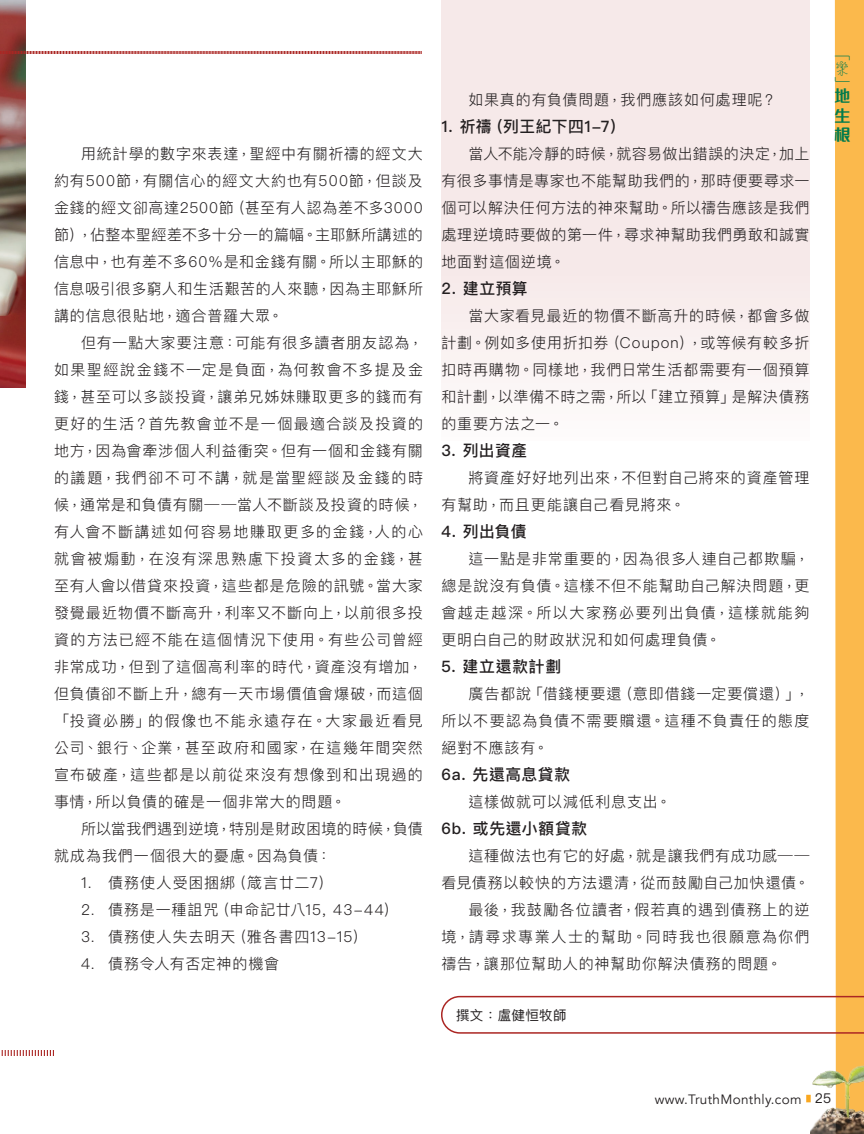
<style>
.page{position:relative;width:864px;height:1134px;background:#fff}
.page>*{position:absolute;margin:0;border:0;box-sizing:border-box;transform-origin:0 0}
.t1{font:300 16.5px/15px "M Ling Wai PHK";color:#007b4d;text-align:justify}
.t2{font:700 16.5px/19.8px "M Finance HK";color:#007b4d;text-align:justify}
.Body_Paragraph_-_heading{font:500 15.75px "Ping Fang TC";letter-spacing:.04em;color:#231f20}
.Body_Paragraph_v1_LIGHT_75{font:300 15px/27px "Ping Fang TC";letter-spacing:.055em;color:#231f20;text-align:justify}
.Body_Paragraph_v1_LIGHT_75-2{font:300 15px/27px "Ping Fang TC";letter-spacing:.035em;color:#231f20}
.t3{font:13.5px "Avenir";letter-spacing:.025em;color:#231f20}
.Footer_Left_-_Chinese{font:13.5px "Ping Fang TC";letter-spacing:.025em;color:#231f20}
.s1{font-family:"Ping Fang TC"}
</style>
<div class="page">
<img style="left:0;top:0;width:26px;height:388px">
<svg style="left:1px;top:1050px;width:53px;height:6px"></svg>
<svg style="left:0;top:50px;width:422px;height:5px"></svg>
<svg style="left:441px;top:0;width:423px;height:1134px"></svg>
<p class="Body_Paragraph_v1_LIGHT_75" style="left:54px;top:140px;width:371px;text-indent:27px">用統計學的數字來表達，聖經中有關祈禱的經文大約有500節，有關信心的經文大約也有500節，但談及金錢的經文卻高達2500節（甚至有人認為差不多3000節），佔整本聖經差不多十分一的篇幅。主耶穌所講述的信息中，也有差不多60％是和金錢有關。所以主耶穌的信息吸引很多窮人和生活艱苦的人來聽，因為主耶穌所講的信息很貼地，適合普羅大眾。</p>
<p class="Body_Paragraph_v1_LIGHT_75" style="left:54px;top:329px;width:371px;text-indent:27px">但有一點大家要注意：可能有很多讀者朋友認為，如果聖經說金錢不一定是負面，為何教會不多提及金錢，甚至可以多談投資，讓弟兄姊妹賺取更多的錢而有更好的生活？首先教會並不是一個最適合談及投資的地方，因為會牽涉個人利益衝突。但有一個和金錢有關的議題，我們卻不可不講，就是當聖經談及金錢的時候，通常是和負債有關──當人不斷談及投資的時候，有人會不斷講述如何容易地賺取更多的金錢，人的心就會被煽動，在沒有深思熟慮下投資太多的金錢，甚至有人會以借貸來投資，這些都是危險的訊號。當大家發覺最近物價不斷高升，利率又不斷向上，以前很多投資的方法已經不能在這個情況下使用。有些公司曾經非常成功，但到了這個高利率的時代，資產沒有增加，但負債卻不斷上升，總有一天市場價值會爆破，而這個「投資必勝」的假像也不能永遠存在。大家最近看見公司、銀行、企業，甚至政府和國家，在這幾年間突然宣布破產，這些都是以前從來沒有想像到和出現過的事情，所以負債的確是一個非常大的問題。</p>
<p class="Body_Paragraph_v1_LIGHT_75-2" style="left:54px;top:815px;width:370px;text-indent:27px">所以當我們遇到逆境，特別是財政困境的時候，負債就成為我們一個很大的憂慮。因為負債：</p>
<p class="Body_Paragraph_v1_LIGHT_75" style="left:81px;top:869px;width:254px">1. 債務使人受困捆綁（箴言廿二7）</p>
<p class="Body_Paragraph_v1_LIGHT_75" style="left:81px;top:896px;width:319px">2. 債務是一種詛咒（申命記廿八15, 43-44）</p>
<p class="Body_Paragraph_v1_LIGHT_75" style="left:81px;top:923px;width:288px">3. 債務使人失去明天（雅各書四13-15）</p>
<p class="Body_Paragraph_v1_LIGHT_75" style="left:81px;top:950px;width:200px">4. 債務令人有否定神的機會</p>
<p class="Body_Paragraph_v1_LIGHT_75" style="left:468px;top:86px;width:310px">如果真的有負債問題，我們應該如何處理呢？</p>
<p class="Body_Paragraph_-_heading" style="left:441px;top:117px;width:186px">1. 祈禱（列王紀下四1-7）</p>
<p class="Body_Paragraph_v1_LIGHT_75" style="left:441px;top:140px;width:370px;text-indent:27px">當人不能冷靜的時候，就容易做出錯誤的決定，加上有很多事情是專家也不能幫助我們的，那時便要尋求一個可以解決任何方法的神來幫助。所以禱告應該是我們處理逆境時要做的第一件，尋求神幫助我們勇敢和誠實地面對這個逆境。</p>
<p class="Body_Paragraph_-_heading" style="left:441px;top:279px;width:88px">2. 建立預算</p>
<p class="Body_Paragraph_v1_LIGHT_75" style="left:441px;top:302px;width:370px;text-indent:27px">當大家看見最近的物價不斷高升的時候，都會多做計劃。例如多使用折扣券（Coupon），或等候有較多折扣時再購物。同樣地，我們日常生活都需要有一個預算和計劃，以準備不時之需，所以「建立預算」是解決債務的重要方法之一。</p>
<p class="Body_Paragraph_-_heading" style="left:441px;top:441px;width:87px">3. 列出資產</p>
<p class="Body_Paragraph_v1_LIGHT_75" style="left:441px;top:464px;width:370px;text-indent:27px">將資產好好地列出來，不但對自己將來的資產管理有幫助，而且更能讓自己看見將來。</p>
<p class="Body_Paragraph_-_heading" style="left:441px;top:522px;width:87px">4. 列出負債</p>
<p class="Body_Paragraph_v1_LIGHT_75" style="left:441px;top:545px;width:370px;text-indent:27px">這一點是非常重要的，因為很多人連自己都欺騙，總是說沒有負債。這樣不但不能幫助自己解決問題，更會越走越深。所以大家務必要列出負債，這樣就能夠更明白自己的財政狀況和如何處理負債。</p>
<p class="Body_Paragraph_-_heading" style="left:441px;top:657px;width:138px">5. 建立還款計劃　</p>
<p class="Body_Paragraph_v1_LIGHT_75" style="left:441px;top:680px;width:370px;text-indent:27px">廣告都說「借錢梗要還（意即借錢一定要償還）」，所以不要認為負債不需要贘還。這種不負責任的態度絕對不應該有。</p>
<p class="Body_Paragraph_-_heading" style="left:441px;top:765px;width:130px">6a. 先還高息貸款</p>
<p class="Body_Paragraph_v1_LIGHT_75" style="left:468px;top:788px;width:204px">這樣做就可以減低利息支出。</p>
<p class="Body_Paragraph_-_heading" style="left:441px;top:819px;width:147px">6b. 或先還小額貸款</p>
<p class="Body_Paragraph_v1_LIGHT_75" style="left:441px;top:842px;width:370px;text-align:right">這種做法也有它的好處，就是讓我們有成功感──<br>看見債務以較快的方法還清，從而鼓勵自己加快還債。</p>
<p class="Body_Paragraph_v1_LIGHT_75" style="left:441px;top:896px;width:370px;text-indent:27px">最後，我鼓勵各位讀者，假若真的遇到債務上的逆境，請尋求專業人士的幫助。同時我也很願意為你們禱告，讓那位幫助人的神幫助你解決債務的問題。</p>
<p class="Footer_Left_-_Chinese" style="left:456px;top:1007px;width:112px">撰文：盧健恒牧師</p>
<p class="t1" style="left:834px;top:45px;width:18px">﹁樂﹂</p>
<p class="t2" style="left:834px;top:84px;width:18px">地生根</p>
<p class="t3" style="left:655px;top:1091px;width:178px">www.TruthMonthly.com <span class="s1">25</span></p>
</div>
